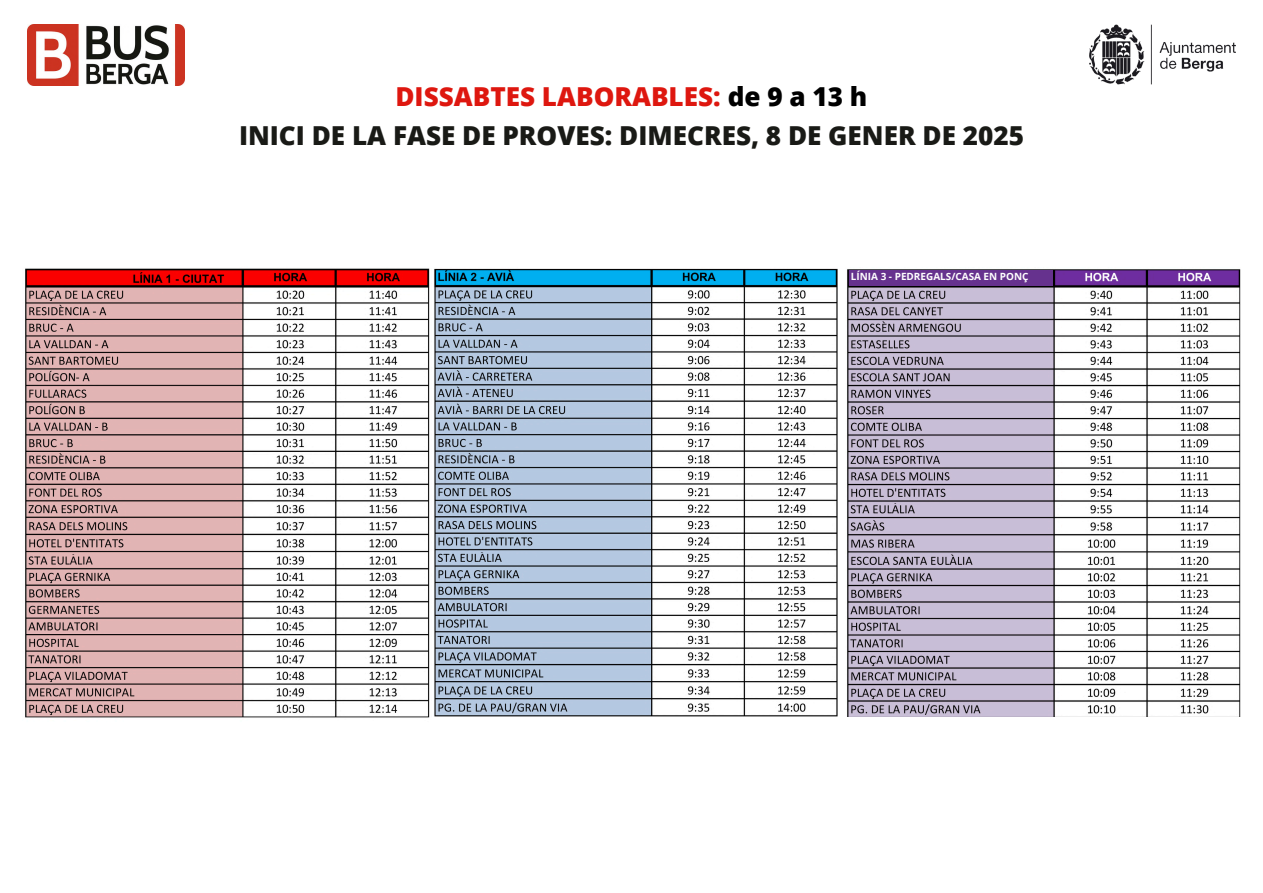
<style>
.page{position:relative;width:1263px;height:893px;background:#fff}
.page>*{position:absolute;margin:0;border:0;box-sizing:border-box;transform-origin:0 0}
.t1{font:800 26.1px "Open Sans";color:#191a16}
.t2{font:800 26.1px "Open Sans";color:#de170f}
.t3{font:700 9.98px "Open Sans";color:#fefefe}
.t4{font:800 5.1px "Open Sans";color:#000}
.t5{font:800 5.03px "Open Sans";color:#000}
.s1{color:#000}
</style>
<div class="page">
<img style="left:28px;top:24px;width:156px;height:61px">
<img style="left:1089px;top:24px;width:147px;height:61px">
<img style="left:25px;top:268px;width:405px;height:450px">
<img style="left:434px;top:268px;width:404px;height:449px">
<img style="left:847px;top:269px;width:393px;height:448px">
<div style="left:849px;top:270px;width:203px;height:15px;background:#66328e"></div>
<p class="t5" style="left:72px;top:553px;width:4px">`</p>
<p class="t2" style="left:395px;top:79px;width:473px">DISSABTES LABORABLES: <span class="s1">de 9 a 13 h</span></p>
<h2 class="t1" style="left:239px;top:117px;width:786px">INICI DE LA FASE DE PROVES: DIMECRES, 8 DE GENER DE 2025</h2>
<p class="t3" style="left:851px;top:269px;width:179px">LÍNIA 3 - PEDREGALS/CASA EN PONÇ</p>
<h1 class="t4" style="left:481px;top:550px;width:5px">`</h1>
<p class="t5" style="left:894px;top:502px;width:5px">`</p>
</div>
